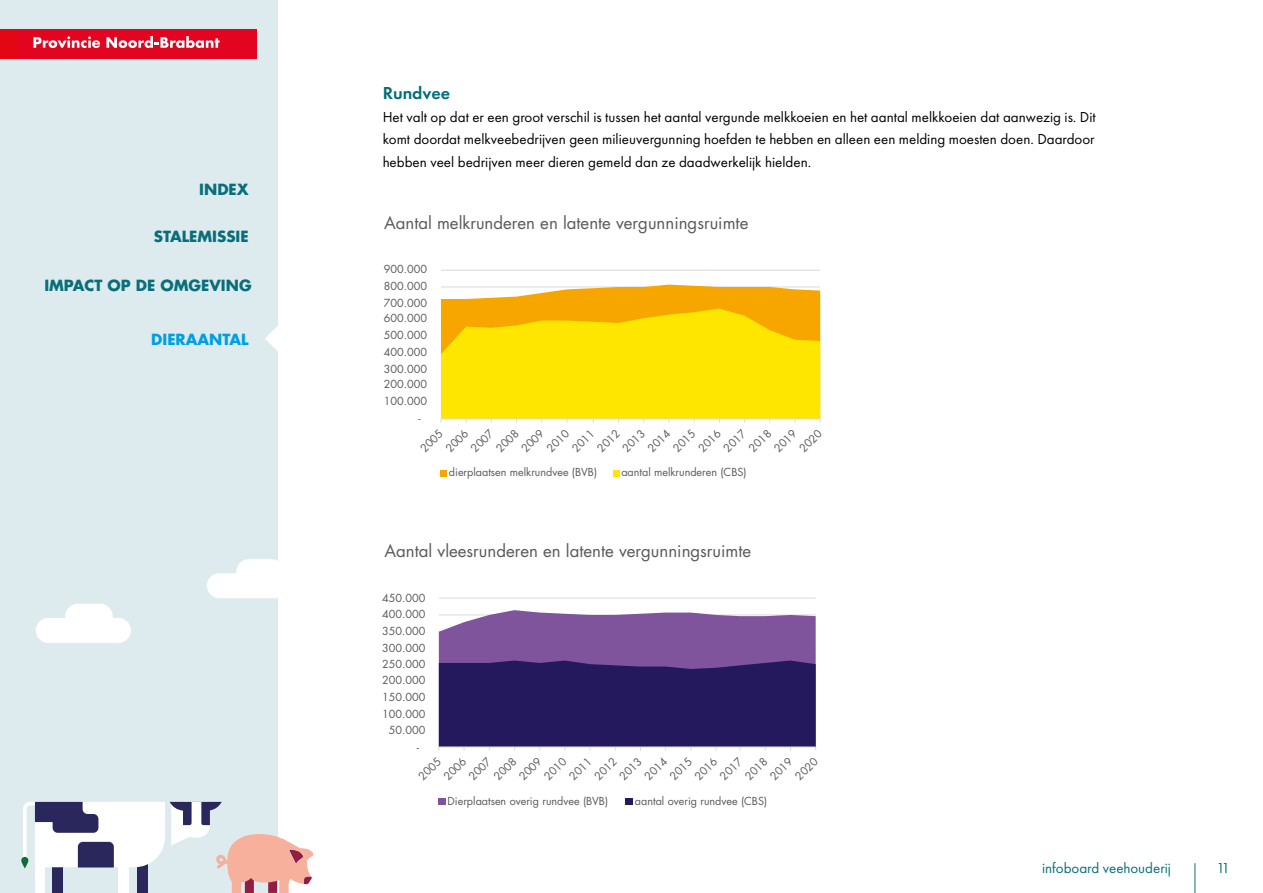
<style>
.page{position:relative;width:1263px;height:893px;background:#fff}
.page>*{position:absolute;margin:0;border:0;box-sizing:border-box;transform-origin:0 0}
.heading_4{font:600 18px "Futura PT";color:#006e79}
.t1{font:16.8px "Futura Std";color:#5a5a5a}
.body{font:15px/22.5px "Futura PT";color:#000;text-align:justify}
.t2{font:700 15px "Futura Std";color:#086f7a}
.t3{font:15px "Futura PT";color:#086f7a}
.t4{font:700 15px "Futura Std";color:#009fe3}
.t5{font:10.8px "Futura Std";color:#5a5a5a}
</style>
<div class="page">
<hr style="left:1195px;top:863px;width:1px;height:30px;background:#086f7a">
<div style="left:0;top:0;width:278px;height:893px;background:#deebee"></div>
<div style="left:36px;top:618px;width:95px;height:25px;background:#fff;border-radius:12px"></div>
<div style="left:65px;top:604px;width:48px;height:25px;background:#fff;border-radius:12px"></div>
<div style="left:207px;top:573px;width:95px;height:25px;background:#fff;border-radius:12px"></div>
<div style="left:236px;top:559px;width:48px;height:25px;background:#fff;border-radius:12px"></div>
<svg style="left:265px;top:326px;width:13px;height:25px"></svg>
<div style="left:0;top:29px;width:256px;height:29px;background:#e30613"></div>
<div style="left:18px;top:29px;width:238px;height:29px;background:#e30520"></div>
<svg style="left:33px;top:36px;width:67px;height:12px"></svg>
<svg style="left:106px;top:36px;width:114px;height:12px"></svg>
<svg style="left:23px;top:802px;width:291px;height:91px"></svg>
<div style="left:232px;top:876px;width:9px;height:17px;background:#f6b09b"></div>
<hr style="left:441px;top:270px;width:379px;height:1px;background:#d9d9d9">
<svg style="left:441px;top:285px;width:379px;height:24px;background:#f7b836"></svg>
<svg style="left:440px;top:309px;width:381px;height:114px;background:#fdde0a"></svg>
<svg style="left:440px;top:471px;width:6px;height:6px"></svg>
<svg style="left:613px;top:471px;width:6px;height:6px"></svg>
<hr style="left:439px;top:598px;width:377px;height:1px;background:#d9d9d9">
<svg style="left:439px;top:610px;width:377px;height:50px;background:#8d64a6"></svg>
<svg style="left:438px;top:660px;width:378px;height:90px;background:#312566"></svg>
<div style="left:438px;top:798px;width:7px;height:6px;background:#80539d"></div>
<div style="left:626px;top:798px;width:7px;height:6px;background:#24195d"></div>
<h3 class="t2" style="left:199px;top:180px;width:51px">INDEX</h3>
<h3 class="t2" style="left:154px;top:226px;width:96px">STALEMISSIE</h3>
<h3 class="t2" style="left:44px;top:276px;width:209px">IMPACT OP DE OMGEVING</h3>
<h3 class="t4" style="left:151px;top:330px;width:99px">DIERAANTAL</h3>
<h4 class="heading_4" style="left:383px;top:82px;width:69px">Rundvee</h4>
<p class="body" style="left:383px;top:105px;width:714px">Het valt op dat er een groot verschil is tussen het aantal vergunde melkkoeien en het aantal melkkoeien dat aanwezig is. Dit komt doordat melkveebedrijven geen milieuvergunning hoefden te hebben en alleen een melding moesten doen. Daardoor hebben veel bedrijven meer dieren gemeld dan ze daadwerkelijk hielden.</p>
<h2 class="t1" style="left:384px;top:212px;width:366px">Aantal melkrunderen en latente vergunningsruimte</h2>
<p class="t5" style="left:384px;top:262px;width:45px">900.000</p>
<p class="t5" style="left:384px;top:279px;width:45px">800.000</p>
<p class="t5" style="left:384px;top:296px;width:45px">700.000</p>
<p class="t5" style="left:384px;top:311px;width:45px">600.000</p>
<p class="t5" style="left:384px;top:328px;width:45px">500.000</p>
<p class="t5" style="left:384px;top:345px;width:45px">400.000</p>
<p class="t5" style="left:384px;top:362px;width:45px">300.000</p>
<p class="t5" style="left:384px;top:377px;width:45px">200.000</p>
<p class="t5" style="left:384px;top:394px;width:45px">100.000</p>
<p class="t5" style="left:419px;top:411px;width:4px">-</p>
<p class="t5" style="left:417px;top:445px;width:28px;rotate:-45deg">2005</p>
<p class="t5" style="left:443px;top:445px;width:28px;rotate:-45deg">2006</p>
<p class="t5" style="left:468px;top:445px;width:28px;rotate:-45deg">2007</p>
<p class="t5" style="left:493px;top:445px;width:28px;rotate:-45deg">2008</p>
<p class="t5" style="left:518px;top:445px;width:28px;rotate:-45deg">2009</p>
<p class="t5" style="left:544px;top:445px;width:28px;rotate:-45deg">2010</p>
<p class="t5" style="left:569px;top:445px;width:28px;rotate:-45deg">2011</p>
<p class="t5" style="left:594px;top:445px;width:28px;rotate:-45deg">2012</p>
<p class="t5" style="left:619px;top:445px;width:28px;rotate:-45deg">2013</p>
<p class="t5" style="left:645px;top:445px;width:28px;rotate:-45deg">2014</p>
<p class="t5" style="left:670px;top:445px;width:28px;rotate:-45deg">2015</p>
<p class="t5" style="left:695px;top:445px;width:28px;rotate:-45deg">2016</p>
<p class="t5" style="left:721px;top:445px;width:28px;rotate:-45deg">2017</p>
<p class="t5" style="left:746px;top:445px;width:28px;rotate:-45deg">2018</p>
<p class="t5" style="left:771px;top:445px;width:28px;rotate:-45deg">2019</p>
<p class="t5" style="left:796px;top:445px;width:28px;rotate:-45deg">2020</p>
<p class="t5" style="left:449px;top:465px;width:150px">dierplaatsen melkrundvee (BVB)</p>
<p class="t5" style="left:621px;top:465px;width:127px">aantal melkrunderen (CBS)</p>
<h2 class="t1" style="left:384px;top:540px;width:368px">Aantal vleesrunderen en latente vergunningsruimte</h2>
<p class="t5" style="left:382px;top:591px;width:45px">450.000</p>
<p class="t5" style="left:382px;top:607px;width:45px">400.000</p>
<p class="t5" style="left:382px;top:624px;width:45px">350.000</p>
<p class="t5" style="left:382px;top:641px;width:45px">300.000</p>
<p class="t5" style="left:382px;top:657px;width:45px">250.000</p>
<p class="t5" style="left:382px;top:673px;width:45px">200.000</p>
<p class="t5" style="left:382px;top:690px;width:45px">150.000</p>
<p class="t5" style="left:382px;top:707px;width:45px">100.000</p>
<p class="t5" style="left:389px;top:723px;width:38px">50.000</p>
<p class="t5" style="left:417px;top:740px;width:4px">-</p>
<p class="t5" style="left:416px;top:773px;width:28px;rotate:-45deg">2005</p>
<p class="t5" style="left:441px;top:773px;width:28px;rotate:-45deg">2006</p>
<p class="t5" style="left:466px;top:773px;width:28px;rotate:-45deg">2007</p>
<p class="t5" style="left:491px;top:773px;width:28px;rotate:-45deg">2008</p>
<p class="t5" style="left:516px;top:773px;width:28px;rotate:-45deg">2009</p>
<p class="t5" style="left:541px;top:773px;width:28px;rotate:-45deg">2010</p>
<p class="t5" style="left:566px;top:773px;width:28px;rotate:-45deg">2011</p>
<p class="t5" style="left:591px;top:773px;width:28px;rotate:-45deg">2012</p>
<p class="t5" style="left:616px;top:773px;width:28px;rotate:-45deg">2013</p>
<p class="t5" style="left:642px;top:773px;width:28px;rotate:-45deg">2014</p>
<p class="t5" style="left:667px;top:773px;width:28px;rotate:-45deg">2015</p>
<p class="t5" style="left:692px;top:773px;width:28px;rotate:-45deg">2016</p>
<p class="t5" style="left:717px;top:773px;width:28px;rotate:-45deg">2017</p>
<p class="t5" style="left:742px;top:773px;width:28px;rotate:-45deg">2018</p>
<p class="t5" style="left:767px;top:773px;width:28px;rotate:-45deg">2019</p>
<p class="t5" style="left:792px;top:773px;width:28px;rotate:-45deg">2020</p>
<p class="t5" style="left:448px;top:794px;width:162px">Dierplaatsen overig rundvee (BVB)</p>
<p class="t5" style="left:635px;top:794px;width:134px">aantal overig rundvee (CBS)</p>
<h3 class="t3" style="left:1042px;top:859px;width:130px">infoboard veehouderij</h3>
<h3 class="t3" style="left:1216px;top:859px;width:15px">11</h3>
</div>
